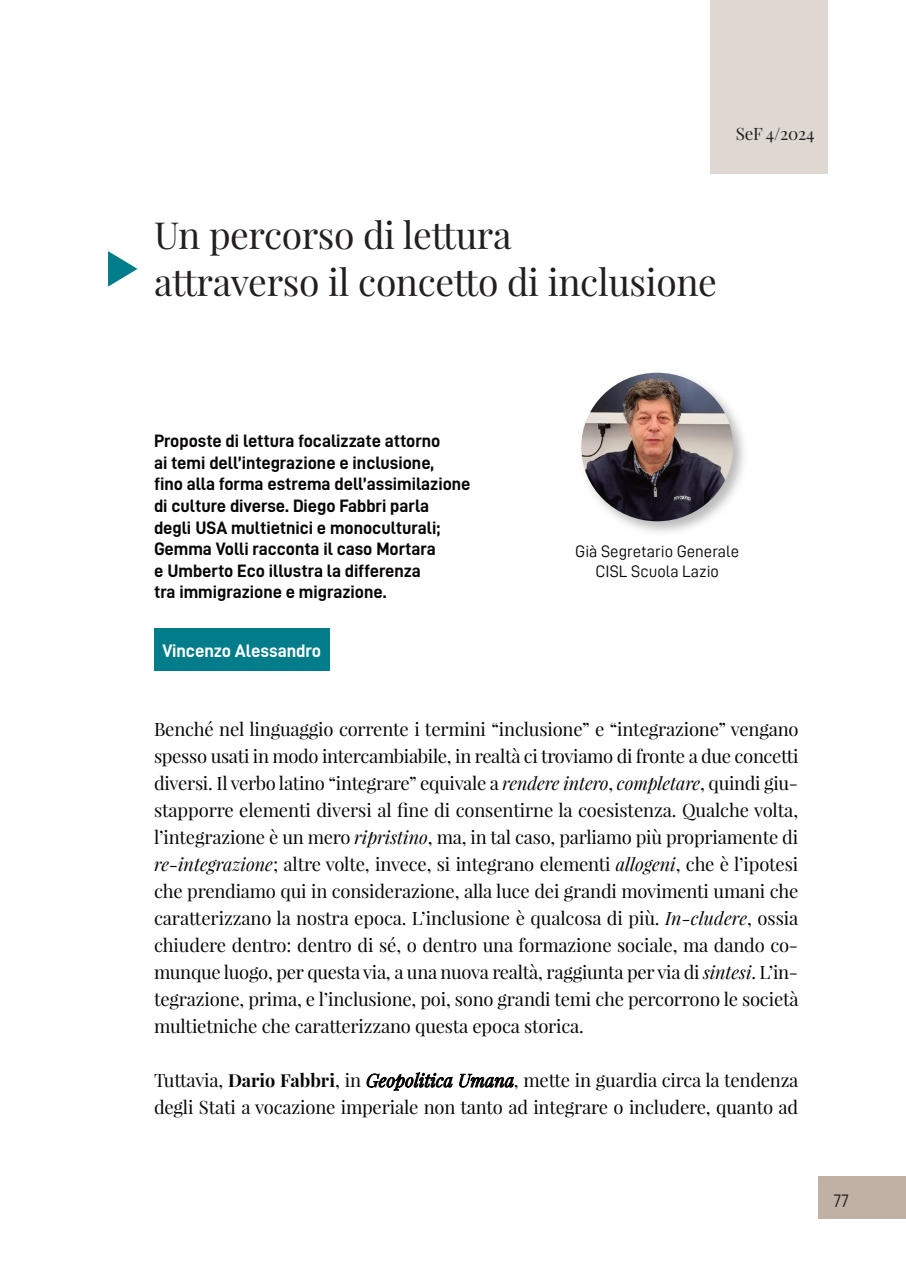
<style>
.page{position:relative;width:906px;height:1276px;background:#fff}
.page>*{position:absolute;margin:0;border:0;box-sizing:border-box;transform-origin:0 0}
.t1{font:36.3px "Playfair Display";letter-spacing:-.015em;color:#231f20}
.t2{font:18.15px "D DIN Bold";color:#fff}
.t3{font:18.15px "D DIN";color:#231f20}
.t4{font:18px/27px "Playfair Display";letter-spacing:-.01em;color:#080505;text-align:justify}
.t5{font:18px/21.6px "D DIN Bold";color:#080505}
.t6{font:16.65px "D DIN";color:#080505}
.t7{font:16.65px "Playfair Display";letter-spacing:-.01em;color:#231f20}
.s1{font-style:italic}
.s2{font-weight:700}
</style>
<div class="page">
<div style="left:818px;top:1177px;width:88px;height:42px;background:#c0b1a4"></div>
<svg style="left:108px;top:251px;width:29px;height:36px"></svg>
<div style="left:154px;top:628px;width:175px;height:42px;background:#007c8a"></div>
<div style="left:710px;top:0;width:118px;height:174px;background:#dfd8d1"></div>
<img style="left:581px;top:372px;width:163px;height:160px">
<img style="left:581px;top:373px;width:152px;height:148px;border-radius:50%">
<p class="t7" style="left:736px;top:126px;width:80px">SeF 4/2024</p>
<p class="t1" style="left:154px;top:220px;width:359px">Un percorso di lettura</p>
<p class="t1" style="left:154px;top:266px;width:564px">attraverso il concetto di inclusione</p>
<p class="t5" style="left:154px;top:431px;width:288px">Proposte di lettura focalizzate attorno</p>
<p class="t5" style="left:154px;top:453px;width:282px">ai temi dell’integrazione e inclusione,</p>
<p class="t5" style="left:154px;top:475px;width:318px">fino alla forma estrema dell’assimilazione di culture diverse. Diego Fabbri parla</p>
<p class="t5" style="left:154px;top:518px;width:288px">degli USA multietnici e monoculturali;<br>Gemma Volli racconta il caso Mortara</p>
<p class="t5" style="left:154px;top:561px;width:268px">e Umberto Eco illustra la differenza</p>
<p class="t5" style="left:154px;top:583px;width:234px">tra immigrazione e migrazione.</p>
<p class="t2" style="left:163px;top:644px;width:160px">Vincenzo Alessandro</p>
<p class="t6" style="left:575px;top:543px;width:165px">Già Segretario Generale</p>
<p class="t6" style="left:595px;top:563px;width:125px">CISL Scuola Lazio</p>
<p class="t4" style="left:154px;top:717px;width:646px">Benché nel linguaggio corrente i termini “inclusione” e “integrazione” vengano spesso usati in modo intercambiabile, in realtà ci troviamo di fronte a due concetti diversi. Il verbo latino “integrare” equivale a <span class="s1">rendere intero</span>, <span class="s1">completare</span>, quindi giu&shy;stapporre elementi diversi al fine di consentirne la coesistenza. Qualche volta, l’integrazione è un mero <span class="s1">ripristino</span>, ma, in tal caso, parliamo più propriamente di <span class="s1">re-integrazione</span>; altre volte, invece, si integrano elementi <span class="s1">allogeni</span>, che è l’ipotesi che prendiamo qui in considerazione, alla luce dei grandi movimenti umani che caratterizzano la nostra epoca. L’inclusione è qualcosa di più. <span class="s1">In-cludere</span>, ossia chiudere dentro: dentro di sé, o dentro una formazione sociale, ma dando co&shy;munque luogo, per questa via, a una nuova realtà, raggiunta per via di <span class="s1">sintesi</span>. L’in&shy;tegrazione, prima, e l’inclusione, poi, sono grandi temi che percorrono le società multietniche che caratterizzano questa epoca storica.</p>
<p class="t4" style="left:154px;top:1068px;width:646px">Tuttavia, <span class="s2">Dario Fabbri</span>, in <span class="s1">Geopolitica Umana</span>, mette in guardia circa la tendenza degli Stati a vocazione imperiale non tanto ad integrare o includere, quanto ad</p>
<p class="t3" style="left:833px;top:1192px;width:17px">77</p>
</div>
